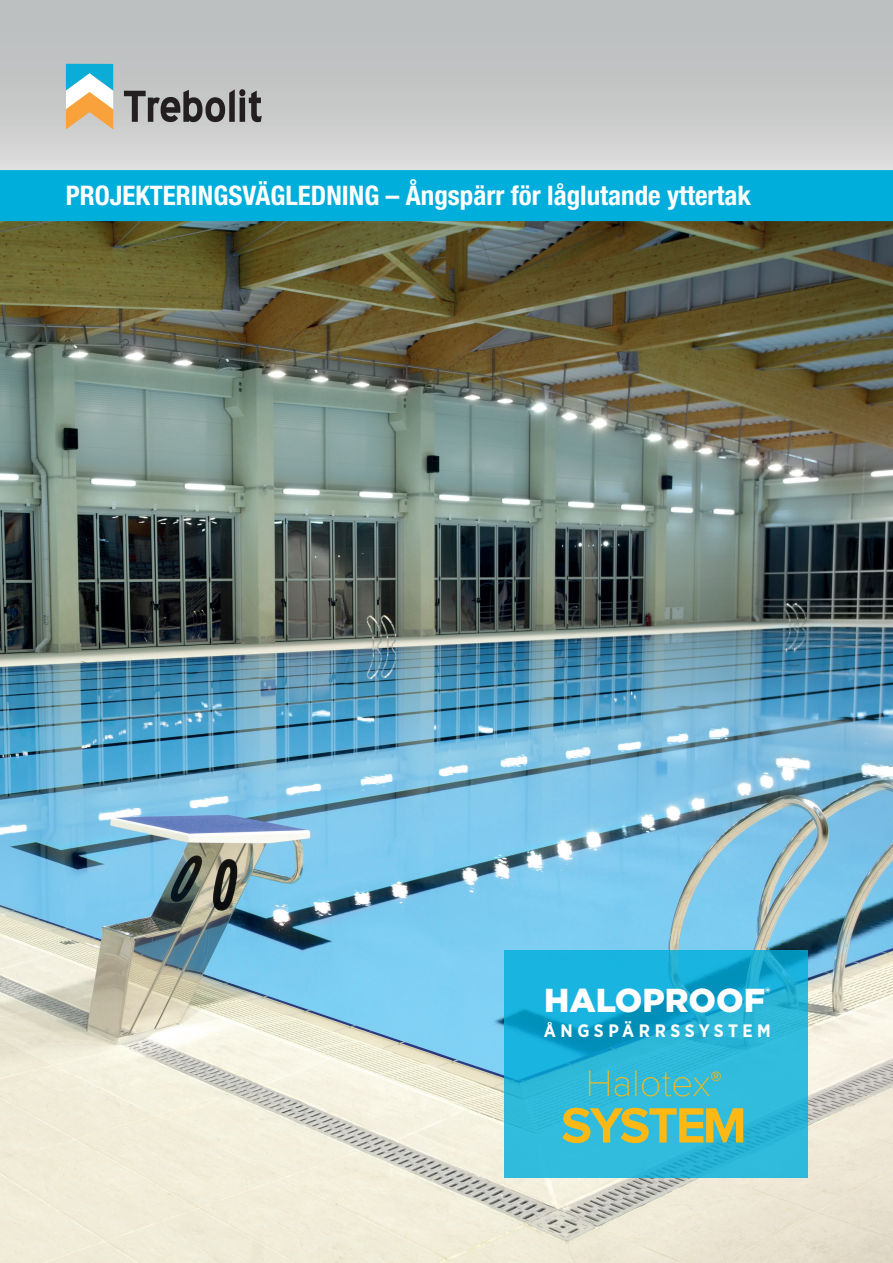
<style>
.page{position:relative;width:893px;height:1263px;background:#fff}
.page>*{position:absolute;margin:0;border:0;box-sizing:border-box;transform-origin:0 0}
.t1{font:700 51.3px "Proxima Nova";letter-spacing:-.045em;color:#fcb814}
.t2{font:100 38.25px "Proxima Nova T";color:#fcb814}
.t3{font:900 33.15px "Gotham";color:#fff}
.t4{font:700 condensed 27px "Helvetica Neue LT Std";color:#fff}
.t5{font:700 18px "Gotham Narrow";letter-spacing:.25em;color:#fff}
.t6{font:900 14.7px "Gotham";color:#fff}
</style>
<div class="page">
<img style="left:0;top:221px;width:893px;height:1042px">
<svg style="left:504px;top:950px;width:304px;height:228px;background:#24b3d8"></svg>
<div style="left:0;top:0;width:893px;height:170px;background:linear-gradient(to bottom,#b6babb,#d7d7d6)"></div>
<svg style="left:124px;top:89px;width:138px;height:33px;background:#7e7d7e"></svg>
<svg style="left:66px;top:64px;width:47px;height:65px"></svg>
<div style="left:0;top:170px;width:893px;height:51px;background:#00aedc"></div>
<p class="t4" style="left:66px;top:179px;width:687px">PROJEKTERINGSVÄGLEDNING – Ångspärr för låglutande yttertak</p>
<p class="t3" style="left:544px;top:977px;width:223px">HALOPROOF</p>
<p class="t6" style="left:765px;top:983px;width:7px">®</p>
<p class="t5" style="left:544px;top:1019px;width:228px">ÅNGSPÄRRSSYSTEM</p>
<h2 class="t2" style="left:586px;top:1055px;width:138px">Halotex<sup>®</sup></h2>
<h1 class="t1" style="left:561px;top:1096px;width:187px">SYSTEM</h1>
</div>
